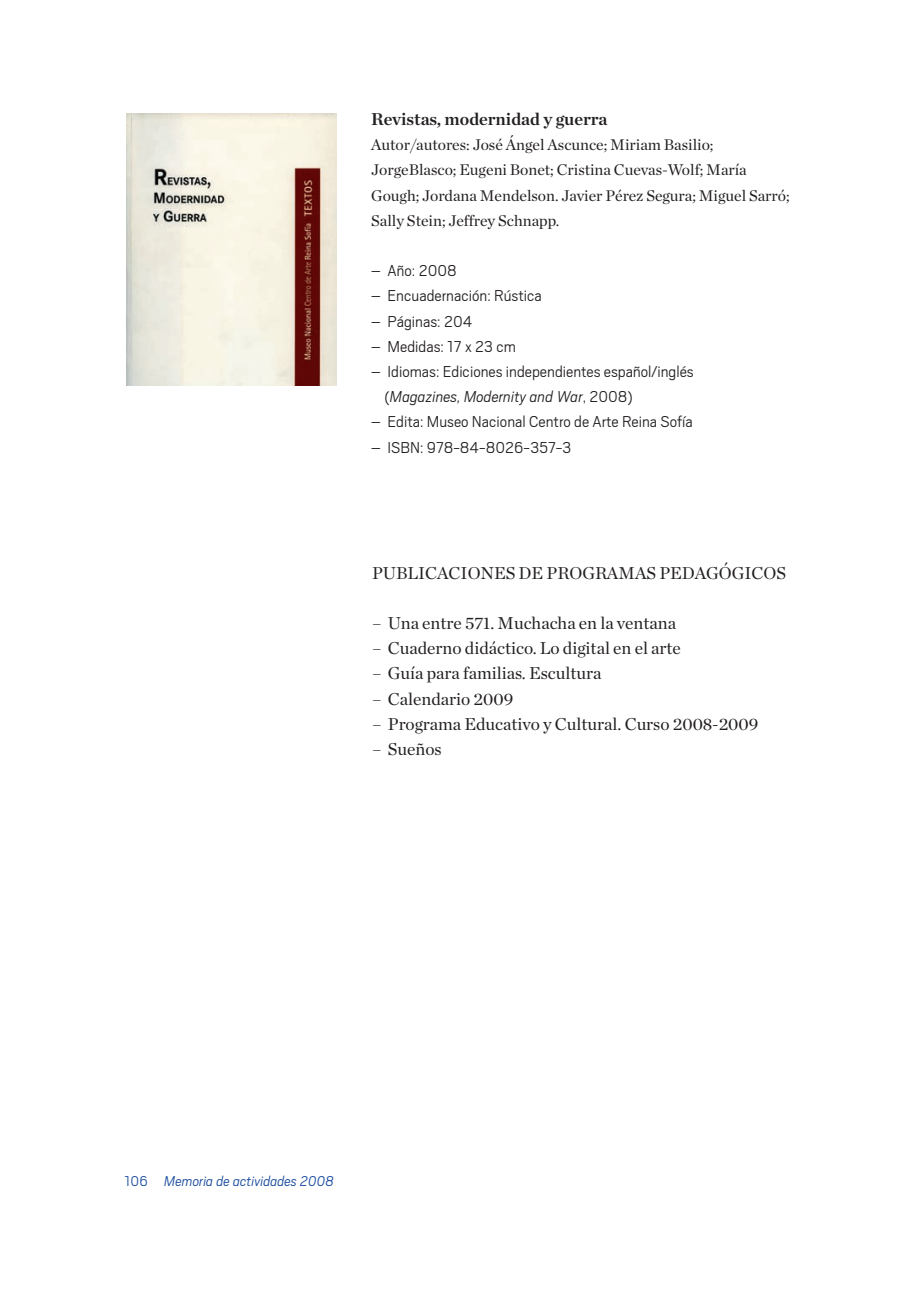
<style>
.page{position:relative;width:919px;height:1291px;background:#fff}
.page>*{position:absolute;margin:0;border:0;box-sizing:border-box;transform-origin:0 0}
.t1{font:300 17.5px/25.2px "Scout";color:#231f20}
.t2{font:17.5px "Chronicle Deck";color:#231f20}
.t3{font:600 17.5px "Chronicle Deck";color:#231f20}
.t4{font:15.75px/25.2px "Chronicle Deck";color:#231f20}
.t5{font:italic 300 15.75px "Scout";color:#15489e}
.s1{font-style:italic}
.s2{font-style:normal}
</style>
<div class="page">
<img style="left:127px;top:114px;width:209px;height:272px">
<p class="t3" style="left:371px;top:109px;width:238px">Revistas, modernidad y guerra</p>
<p class="t4" style="left:371px;top:132px;width:420px">Autor/autores: José Ángel Ascunce; Miriam Basilio; JorgeBlasco; Eugeni Bonet; Cristina Cuevas-Wolf; María Gough; Jordana Mendelson. Javier Pérez Segura; Miguel Sarró; Sally Stein; Jeffrey Schnapp.</p>
<p class="t1" style="left:371px;top:260px;width:87px">– Año: 2008</p>
<p class="t1" style="left:371px;top:285px;width:172px">– Encuadernación: Rústica</p>
<p class="t1" style="left:371px;top:310px;width:103px">– Páginas: 204</p>
<p class="t1" style="left:371px;top:335px;width:146px">– Medidas: 17 x 23 cm</p>
<p class="t1" style="left:385px;top:360px;width:311px;text-indent:-13px">– Idiomas: Ediciones independientes español/inglés (<span class="s1">Magazines, Modernity and War</span>, 2008)</p>
<p class="t1" style="left:371px;top:411px;width:323px">– Edita: Museo Nacional Centro de Arte Reina Sofía</p>
<p class="t1" style="left:371px;top:436px;width:202px">– ISBN: 978-84-8026-357-3</p>
<p class="t2" style="left:372px;top:562px;width:416px">PUBLICACIONES DE PROGRAMAS PEDAGÓGICOS</p>
<p class="t2" style="left:372px;top:613px;width:305px">– Una entre 571. Muchacha en la ventana</p>
<p class="t2" style="left:372px;top:638px;width:310px">– Cuaderno didáctico. Lo digital en el arte</p>
<p class="t2" style="left:372px;top:663px;width:231px">– Guía para familias. Escultura</p>
<p class="t2" style="left:372px;top:688px;width:143px">– Calendario 2009</p>
<p class="t2" style="left:372px;top:714px;width:388px">– Programa Educativo y Cultural. Curso 2008-2009</p>
<p class="t2" style="left:372px;top:739px;width:71px">– Sueños</p>
<p class="t5" style="left:125px;top:1176px;width:211px"><span class="s2">106</span> Memoria de actividades 2008</p>
</div>
